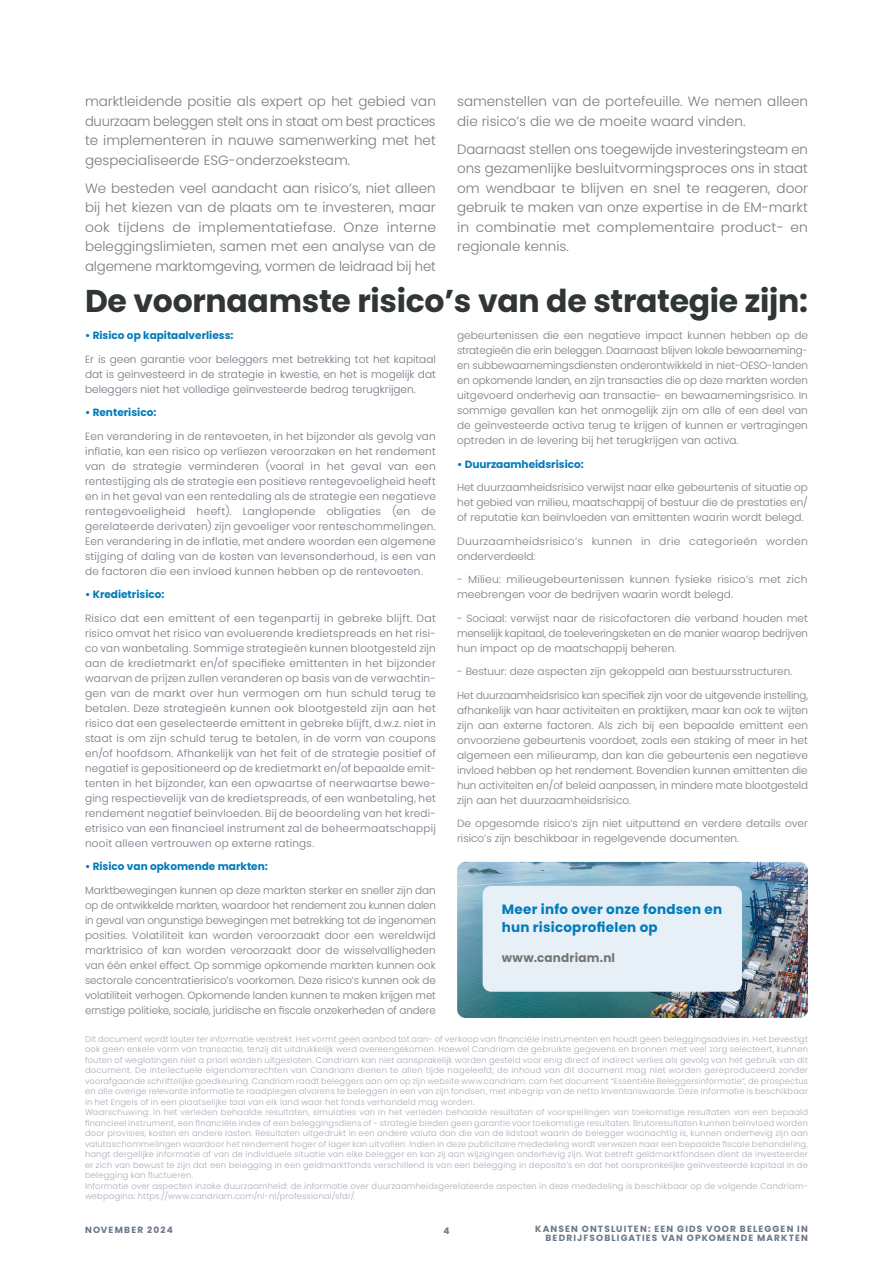
<style>
.page{position:relative;width:893px;height:1263px;background:#fff}
.page>*{position:absolute;margin:0;border:0;box-sizing:border-box;transform-origin:0 0}
.t1{font:700 31.5px "Poppins";letter-spacing:-.01em;color:#303535}
.t2{font:300 13.5px/19.5px "Poppins";color:#7a7a7a;text-align:justify}
.t3{font:700 13.5px/17.2px "Poppins";letter-spacing:.02em;color:#007bbb}
.t4{font:700 12px "Poppins";letter-spacing:.015em;color:#757574}
.t5{font:300 10.5px/15px "Poppins";color:#7a7a7a;text-align:justify}
.t6{font:300 10.5px/15px "Poppins";letter-spacing:.015em;color:#6e7681;text-align:justify}
.t7{font:700 10.5px "Poppins";color:#007bbb}
.t8{font:300 10.5px/15px "Poppins";letter-spacing:.025em;color:#7a7a7a}
.t9{font:700 9px/9px "Poppins";letter-spacing:.13em;color:#6b7888;text-align:right}
.t10{font:300 8.25px/10.5px "Poppins";letter-spacing:.025em;color:#a7abb7}
</style>
<div class="page">
<img style="left:457px;top:862px;width:351px;height:156px">
<div style="left:483px;top:886px;width:259px;height:106px;background:#e7f0f6;border-radius:9px"></div>
<h2 class="t2" style="left:85px;top:92px;width:352px">marktleidende positie als expert op het gebied van duurzaam beleggen stelt ons in staat om best practices te implementeren in nauwe samenwerking met het gespecialiseerde ESG-onderzoeksteam.</h2>
<p class="t2" style="left:85px;top:178px;width:352px">We besteden veel aandacht aan risico’s, niet alleen bij het kiezen van de plaats om te investeren, maar ook tijdens de implementatiefase. Onze interne beleggingslimieten, samen met een analyse van de algemene marktomgeving, vormen de leidraad bij het</p>
<h2 class="t2" style="left:457px;top:92px;width:352px">samenstellen van de portefeuille. We nemen alleen die risico’s die we de moeite waard vinden.</h2>
<p class="t2" style="left:457px;top:139px;width:352px">Daarnaast stellen ons toegewijde investeringsteam en ons gezamenlijke besluitvormingsproces ons in staat om wendbaar te blijven en snel te reageren, door gebruik te maken van onze expertise in de EM-markt in combinatie met complementaire product- en regionale kennis.</p>
<h1 class="t1" style="left:85px;top:282px;width:724px">De voornaamste risico’s van de strategie zijn:</h1>
<p class="t7" style="left:85px;top:329px;width:150px">• Risico op kapitaalverliess:</p>
<p class="t6" style="left:85px;top:351px;width:352px">Er is geen garantie voor beleggers met betrekking tot het kapitaal dat is geïnvesteerd in de strategie in kwestie, en het is mogelijk dat beleggers niet het volledige geïnvesteerde bedrag terugkrijgen.</p>
<p class="t7" style="left:85px;top:406px;width:73px">• Renterisico:</p>
<p class="t6" style="left:85px;top:428px;width:352px">Een verandering in de rentevoeten, in het bijzonder als gevolg van inflatie, kan een risico op verliezen veroorzaken en het rendement van de strategie verminderen (vooral in het geval van een rentestijging als de strategie een positieve rentegevoeligheid heeft en in het geval van een rentedaling als de strategie een negatieve rentegevoeligheid heeft). Langlopende obligaties (en de gerelateerde derivaten) zijn gevoeliger voor renteschommelingen.<br>Een verandering in de inflatie, met andere woorden een algemene stijging of daling van de kosten van levensonderhoud, is een van de factoren die een invloed kunnen hebben op de rentevoeten.</p>
<p class="t7" style="left:85px;top:588px;width:81px">• Kredietrisico:</p>
<p class="t6" style="left:85px;top:610px;width:352px">Risico dat een emittent of een tegenpartij in gebreke blijft. Dat risico omvat het risico van evoluerende kredietspreads en het risi&shy;co van wanbetaling. Sommige strategieën kunnen blootgesteld zijn aan de kredietmarkt en/of specifieke emittenten in het bijzonder waarvan de prijzen zullen veranderen op basis van de verwachtin&shy;gen van de markt over hun vermogen om hun schuld terug te betalen. Deze strategieën kunnen ook blootgesteld zijn aan het risico dat een geselecteerde emittent in gebreke blijft, d.w.z. niet in staat is om zijn schuld terug te betalen, in de vorm van coupons en/of hoofdsom. Afhankelijk van het feit of de strategie positief of negatief is gepositioneerd op de kredietmarkt en/of bepaalde emit&shy;tenten in het bijzonder, kan een opwaartse of neerwaartse bewe&shy;ging respectievelijk van de kredietspreads, of een wanbetaling, het rendement negatief beïnvloeden. Bij de beoordeling van het kredi&shy;etrisico van een financieel instrument zal de beheermaatschappij nooit alleen vertrouwen op externe ratings.</p>
<p class="t7" style="left:85px;top:860px;width:184px">• Risico van opkomende markten:</p>
<p class="t5" style="left:85px;top:882px;width:352px">Marktbewegingen kunnen op deze markten sterker en sneller zijn dan op de ontwikkelde markten, waardoor het rendement zou kunnen dalen in geval van ongunstige bewegingen met betrekking tot de ingenomen posities. Volatiliteit kan worden veroorzaakt door een wereldwijd marktrisico of kan worden veroorzaakt door de wisselvalligheden van één enkel effect. Op sommige opkomende markten kunnen ook sectorale concentratierisico’s voorkomen. Deze risico’s kunnen ook de volatiliteit verhogen. Opkomende landen kunnen te maken krijgen met ernstige politieke, sociale, juridische en fiscale onzekerheden of andere</p>
<p class="t5" style="left:457px;top:328px;width:352px">gebeurtenissen die een negatieve impact kunnen hebben op de strategieën die erin beleggen. Daarnaast blijven lokale bewaarneming&shy;en subbewaarnemingsdiensten onderontwikkeld in niet-OESO-landen en opkomende landen, en zijn transacties die op deze markten worden uitgevoerd onderhevig aan transactie- en bewaarnemingsrisico. In sommige gevallen kan het onmogelijk zijn om alle of een deel van de geïnvesteerde activa terug te krijgen of kunnen er vertragingen optreden in de levering bij het terugkrijgen van activa.</p>
<p class="t7" style="left:457px;top:458px;width:128px">• Duurzaamheidsrisico:</p>
<p class="t5" style="left:457px;top:480px;width:352px">Het duurzaamheidsrisico verwijst naar elke gebeurtenis of situatie op het gebied van milieu, maatschappij of bestuur die de prestaties en/ of reputatie kan beïnvloeden van emittenten waarin wordt belegd.</p>
<p class="t8" style="left:457px;top:533px;width:352px">Duurzaamheidsrisico’s kunnen in drie categorieën worden onderverdeeld:</p>
<p class="t5" style="left:457px;top:572px;width:352px">- Milieu: milieugebeurtenissen kunnen fysieke risico’s met zich meebrengen voor de bedrijven waarin wordt belegd.</p>
<p class="t5" style="left:457px;top:610px;width:352px">- Sociaal: verwijst naar de risicofactoren die verband houden met menselijk kapitaal, de toeleveringsketen en de manier waarop bedrijven hun impact op de maatschappij beheren.</p>
<p class="t5" style="left:457px;top:664px;width:337px">- Bestuur: deze aspecten zijn gekoppeld aan bestuursstructuren.</p>
<p class="t5" style="left:457px;top:687px;width:352px">Het duurzaamheidsrisico kan specifiek zijn voor de uitgevende instelling, afhankelijk van haar activiteiten en praktijken, maar kan ook te wijten zijn aan externe factoren. Als zich bij een bepaalde emittent een onvoorziene gebeurtenis voordoet, zoals een staking of meer in het algemeen een milieuramp, dan kan die gebeurtenis een negatieve invloed hebben op het rendement. Bovendien kunnen emittenten die hun activiteiten en/of beleid aanpassen, in mindere mate blootgesteld zijn aan het duurzaamheidsrisico.</p>
<p class="t5" style="left:457px;top:816px;width:352px">De opgesomde risico’s zijn niet uitputtend en verdere details over risico’s zijn beschikbaar in regelgevende documenten.</p>
<h2 class="t3" style="left:502px;top:901px;width:222px">Meer info over onze fondsen en hun risicoprofielen op</h2>
<h3 class="t4" style="left:502px;top:951px;width:115px">www.candriam.nl</h3>
<p class="t10" style="left:85px;top:1033px;width:724px">Dit document wordt louter ter informatie verstrekt. Het vormt geen aanbod tot aan- of verkoop van financiële instrumenten en houdt geen beleggingsadvies in. Het bevestigt ook geen enkele vorm van transactie, tenzij dit uitdrukkelijk werd overeengekomen. Hoewel Candriam de gebruikte gegevens en bronnen met veel zorg selecteert, kunnen fouten of weglatingen niet a priori worden uitgesloten. Candriam kan niet aansprakelijk worden gesteld voor enig direct of indirect verlies als gevolg van het gebruik van dit document. De intellectuele eigendomsrechten van Candriam dienen te allen tijde nageleefd; de inhoud van dit document mag niet worden gereproduceerd zonder voorafgaande schriftelijke goedkeuring. Candriam raadt beleggers aan om op zijn website www.candriam. com het document “Essentiële Beleggersinformatie”, de prospectus en alle overige relevante informatie te raadplegen alvorens te beleggen in een van zijn fondsen, met inbegrip van de netto inventariswaarde. Deze informatie is beschikbaar in het Engels of in een plaatselijke taal van elk land waar het fonds verhandeld mag worden.<br>Waarschuwing: in het verleden behaalde resultaten, simulaties van in het verleden behaalde resultaten of voorspellingen van toekomstige resultaten van een bepaald financieel instrument, een financiële index of een beleggingsdiens of - strategie bieden geen garantie voor toekomstige resultaten. Brutoresultaten kunnen beïnvloed worden door provisies, kosten en andere lasten. Resultaten uitgedrukt in een andere valuta dan die van de lidstaat waarin de belegger woonachtig is, kunnen onderhevig zijn aan valutaschommelingen waardoor het rendement hoger of lager kan uitvallen. Indien in deze publicitaire mededeling wordt verwezen naar een bepaalde fiscale behandeling, hangt dergelijke informatie af van de individuele situatie van elke belegger en kan zij aan wijzigingen onderhevig zijn. Wat betreft geldmarktfondsen dient de investeerder er zich van bewust te zijn dat een belegging in een geldmarktfonds verschillend is van een belegging in deposito’s en dat het oorspronkelijke geïnvesteerde kapitaal in de belegging kan fluctueren.<br>Informatie over aspecten inzake duurzaamheid: de informatie over duurzaamheidsgerelateerde aspecten in deze mededeling is beschikbaar op de volgende Candriam&shy;webpagina: https://www.candriam.com/nl-nl/professional/sfdr/.</p>
<p class="t9" style="left:85px;top:1225px;width:89px">NOVEMBER 2024</p>
<p class="t9" style="left:443px;top:1226px;width:8px">4</p>
<p class="t9" style="left:535px;top:1224px;width:274px">KANSEN ONTSLUITEN: EEN GIDS VOOR BELEGGEN IN<br>BEDRIJFSOBLIGATIES VAN OPKOMENDE MARKTEN</p>
</div>
